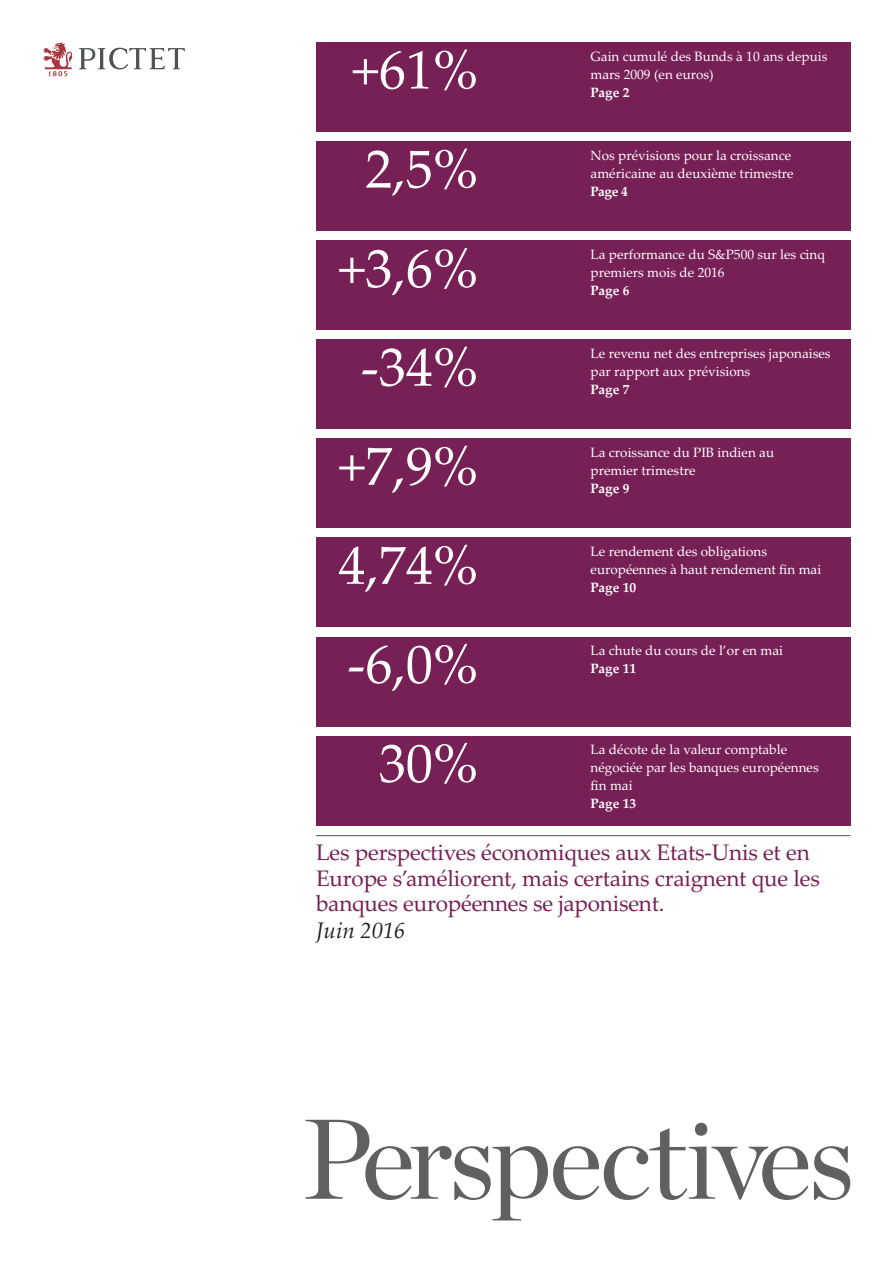
<style>
.page{position:relative;width:893px;height:1263px;background:#fff}
.page>*{position:absolute;margin:0;border:0;box-sizing:border-box;transform-origin:0 0}
.t1{font:54px "Palatino Linotype";color:#fff}
.t2{font:22.5px/25.5px "Palatino Linotype";letter-spacing:-.01em;color:#772055}
.t3{font:italic 22.5px "Palatino Linotype";color:#231f20}
.t4{font:13.5px/18px "Palatino Linotype";color:#fff}
.t5{font:700 13.5px "Palatino Linotype";color:#fff}
</style>
<div class="page">
<div style="left:316px;top:43px;width:534px;height:89px;background:#772055"></div>
<div style="left:316px;top:142px;width:534px;height:89px;background:#772055"></div>
<div style="left:316px;top:241px;width:534px;height:89px;background:#772055"></div>
<div style="left:316px;top:340px;width:534px;height:89px;background:#772055"></div>
<div style="left:316px;top:439px;width:534px;height:89px;background:#772055"></div>
<div style="left:316px;top:538px;width:534px;height:89px;background:#772055"></div>
<div style="left:316px;top:637px;width:534px;height:89px;background:#772055"></div>
<div style="left:316px;top:736px;width:534px;height:89px;background:#772055"></div>
<svg style="left:79px;top:48px;width:106px;height:21px"></svg>
<svg style="left:43px;top:43px;width:29px;height:33px"></svg>
<svg style="left:305px;top:1120px;width:545px;height:100px"></svg>
<hr style="left:316px;top:835px;width:534px;height:1px;background:#4c5159">
<h1 class="t1" style="left:352px;top:38px;width:128px">+61%</h1>
<h1 class="t1" style="left:365px;top:137px;width:114px">2,5%</h1>
<h1 class="t1" style="left:338px;top:237px;width:141px">+3,6%</h1>
<h1 class="t1" style="left:361px;top:335px;width:119px">-34%</h1>
<h1 class="t1" style="left:338px;top:434px;width:141px">+7,9%</h1>
<h1 class="t1" style="left:338px;top:533px;width:141px">4,74%</h1>
<h1 class="t1" style="left:347px;top:632px;width:132px">-6,0%</h1>
<h1 class="t1" style="left:379px;top:732px;width:101px">30%</h1>
<p class="t4" style="left:591px;top:47px;width:238px">Gain cumulé des Bunds à 10 ans depuis mars 2009 (en euros)</p>
<p class="t5" style="left:591px;top:84px;width:40px">Page 2</p>
<p class="t4" style="left:591px;top:146px;width:204px">Nos prévisions pour la croissance américaine au deuxième trimestre</p>
<p class="t5" style="left:591px;top:183px;width:39px">Page 4</p>
<p class="t4" style="left:591px;top:245px;width:236px">La performance du S&amp;P500 sur les cinq premiers mois de 2016</p>
<p class="t5" style="left:591px;top:282px;width:40px">Page 6</p>
<p class="t4" style="left:591px;top:344px;width:242px">Le revenu net des entreprises japonaises par rapport aux prévisions</p>
<p class="t5" style="left:591px;top:381px;width:40px">Page 7</p>
<p class="t4" style="left:591px;top:443px;width:185px">La croissance du PIB indien au premier trimestre</p>
<p class="t5" style="left:591px;top:481px;width:40px">Page 9</p>
<p class="t4" style="left:591px;top:542px;width:232px">Le rendement des obligations européennes à haut rendement fin mai</p>
<p class="t5" style="left:591px;top:580px;width:47px">Page 10</p>
<p class="t4" style="left:591px;top:642px;width:194px">La chute du cours de l’or en mai</p>
<p class="t5" style="left:591px;top:661px;width:47px">Page 11</p>
<p class="t4" style="left:591px;top:741px;width:230px">La décote de la valeur comptable négociée par les banques européennes fin mai</p>
<p class="t5" style="left:591px;top:796px;width:47px">Page 13</p>
<h2 class="t2" style="left:316px;top:840px;width:505px">Les perspectives économiques aux Etats-Unis et en<br>Europe s’améliorent, mais certains craignent que les banques européennes se japonisent.</h2>
<h2 class="t3" style="left:316px;top:917px;width:91px">Juin 2016</h2>
</div>
